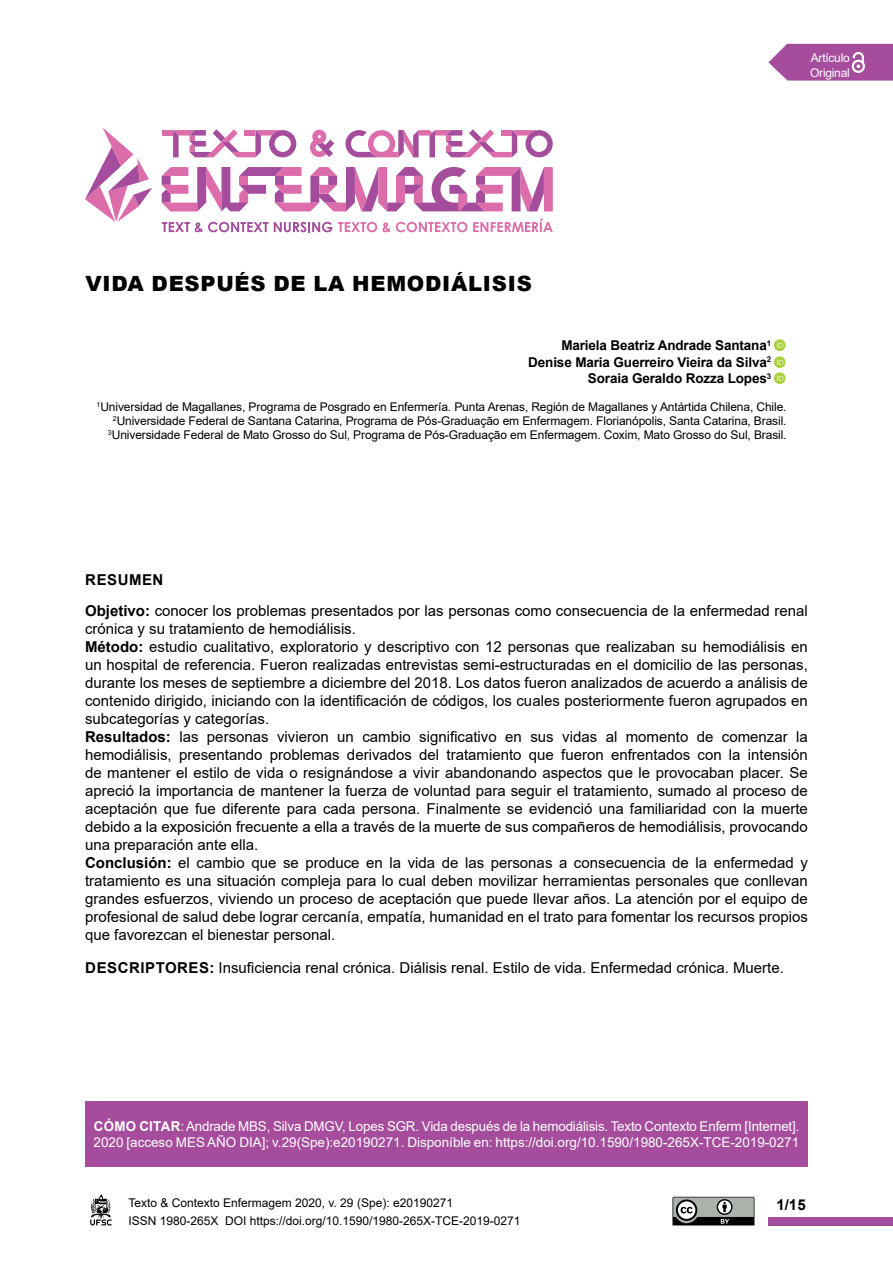
<style>
.page{position:relative;width:893px;height:1263px;background:#fff}
.page>*{position:absolute;margin:0;border:0;box-sizing:border-box;transform-origin:0 0}
.TITULO{font:900 21px "Arial";letter-spacing:.035em;color:#000}
.ABSTRACT2{font:15px/18px "Arial";color:#000;text-align:justify}
.DESCRITORES{font:15px "Arial";color:#000}
.ABSTRACT1{font:700 15px "Arial";letter-spacing:.035em;color:#000}
.t1{font:13.5px/16.2px "Arial";letter-spacing:-.01em;color:#fff}
.AUTOR{font:700 13.5px "Arial";letter-spacing:-.01em;color:#000}
.AFILIACAO{font:12px "Arial";letter-spacing:-.01em;color:#000}
.t2{font:12px/15px "Arial";letter-spacing:-.02em;color:#fff}
.s1{font-weight:700}
</style>
<div class="page">
<div style="left:769px;top:1217px;width:124px;height:8px;background:#a54d9c"></div>
<svg style="left:90px;top:1194px;width:22px;height:31px"></svg>
<svg style="left:162px;top:167px;width:391px;height:45px"></svg>
<div style="left:162px;top:130px;width:11px;height:6px;background:#dd6daa"></div>
<svg style="left:173px;top:129px;width:123px;height:28px"></svg>
<svg style="left:310px;top:129px;width:243px;height:28px"></svg>
<svg style="left:162px;top:222px;width:106px;height:10px"></svg>
<svg style="left:274px;top:222px;width:58px;height:10px"></svg>
<svg style="left:338px;top:222px;width:129px;height:10px"></svg>
<svg style="left:473px;top:219px;width:80px;height:13px"></svg>
<svg style="left:85px;top:128px;width:67px;height:94px"></svg>
<svg style="left:768px;top:44px;width:125px;height:37px;background:#af61a7"></svg>
<svg style="left:672px;top:1197px;width:83px;height:29px;background:#777b78"></svg>
<div style="left:85px;top:1101px;width:723px;height:66px;background:#a54d9c"></div>
<p class="t2" style="left:810px;top:50px;width:41px">Artículo<br>Original</p>
<p class="TITULO" style="left:85px;top:269px;width:448px">VIDA DESPUÉS DE LA HEMODIÁLISIS</p>
<p class="AUTOR" style="left:561px;top:336px;width:211px">Mariela Beatriz Andrade Santana<sup>1</sup></p>
<p class="AUTOR" style="left:528px;top:353px;width:244px">Denise Maria Guerreiro Vieira da Silva<sup>2</sup></p>
<p class="AUTOR" style="left:588px;top:369px;width:185px">Soraia Geraldo Rozza Lopes<sup>3</sup></p>
<p class="AFILIACAO" style="left:97px;top:398px;width:691px"><sup>1</sup>Universidad de Magallanes, Programa de Posgrado en Enfermería. Punta Arenas, Región de Magallanes y Antártida Chilena, Chile.</p>
<p class="AFILIACAO" style="left:113px;top:413px;width:675px"><sup>2</sup>Universidade Federal de Santana Catarina, Programa de Pós-Graduação em Enfermagem. Florianópolis, Santa Catarina, Brasil.</p>
<p class="AFILIACAO" style="left:108px;top:427px;width:680px"><sup>3</sup>Universidade Federal de Mato Grosso do Sul, Programa de Pós-Graduação em Enfermagem. Coxim, Mato Grosso do Sul, Brasil.</p>
<p class="ABSTRACT1" style="left:85px;top:569px;width:80px">RESUMEN</p>
<p class="ABSTRACT2" style="left:85px;top:601px;width:724px"><span class="s1">Objetivo:</span> conocer los problemas presentados por las personas como consecuencia de la enfermedad renal crónica y su tratamiento de hemodiálisis.</p>
<p class="ABSTRACT2" style="left:85px;top:637px;width:724px"><span class="s1">Método:</span> estudio cualitativo, exploratorio y descriptivo con 12 personas que realizaban su hemodiálisis en un hospital de referencia. Fueron realizadas entrevistas semi-estructuradas en el domicilio de las personas, durante los meses de septiembre a diciembre del 2018. Los datos fueron analizados de acuerdo a análisis de contenido dirigido, iniciando con la identificación de códigos, los cuales posteriormente fueron agrupados en subcategorías y categorías.</p>
<p class="ABSTRACT2" style="left:85px;top:727px;width:724px"><span class="s1">Resultados:</span> las personas vivieron un cambio significativo en sus vidas al momento de comenzar la hemodiálisis, presentando problemas derivados del tratamiento que fueron enfrentados con la intensión de mantener el estilo de vida o resignándose a vivir abandonando aspectos que le provocaban placer. Se apreció la importancia de mantener la fuerza de voluntad para seguir el tratamiento, sumado al proceso de aceptación que fue diferente para cada persona. Finalmente se evidenció una familiaridad con la muerte debido a la exposición frecuente a ella a través de la muerte de sus compañeros de hemodiálisis, provocando una preparación ante ella.</p>
<p class="ABSTRACT2" style="left:85px;top:853px;width:724px"><span class="s1">Conclusión:</span> el cambio que se produce en la vida de las personas a consecuencia de la enfermedad y tratamiento es una situación compleja para lo cual deben movilizar herramientas personales que conllevan grandes esfuerzos, viviendo un proceso de aceptación que puede llevar años. La atención por el equipo de profesional de salud debe lograr cercanía, empatía, humanidad en el trato para fomentar los recursos propios que favorezcan el bienestar personal.</p>
<p class="DESCRITORES" style="left:85px;top:957px;width:700px"><span class="s1">DESCRIPTORES:</span> Insuficiencia renal crónica. Diálisis renal. Estilo de vida. Enfermedad crónica. Muerte.</p>
<p class="t1" style="left:94px;top:1118px;width:707px"><span class="s1">CÓMO CITAR</span>: Andrade MBS, Silva DMGV, Lopes SGR. Vida después de la hemodiálisis. Texto Contexto Enferm [Internet].<br>2020 [acceso MES AÑO DIA]; v.29(Spe):e20190271. Disponíble en: https://doi.org/10.1590/1980-265X-TCE-2019-0271</p>
<p class="AFILIACAO" style="left:128px;top:1195px;width:326px">Texto &amp; Contexto Enfermagem 2020, v. 29 (Spe): e20190271</p>
<p class="AFILIACAO" style="left:128px;top:1213px;width:394px">ISSN 1980-265X DOI https://doi.org/10.1590/1980-265X-TCE-2019-0271</p>
<p class="ABSTRACT1" style="left:776px;top:1194px;width:31px">1/15</p>
</div>
